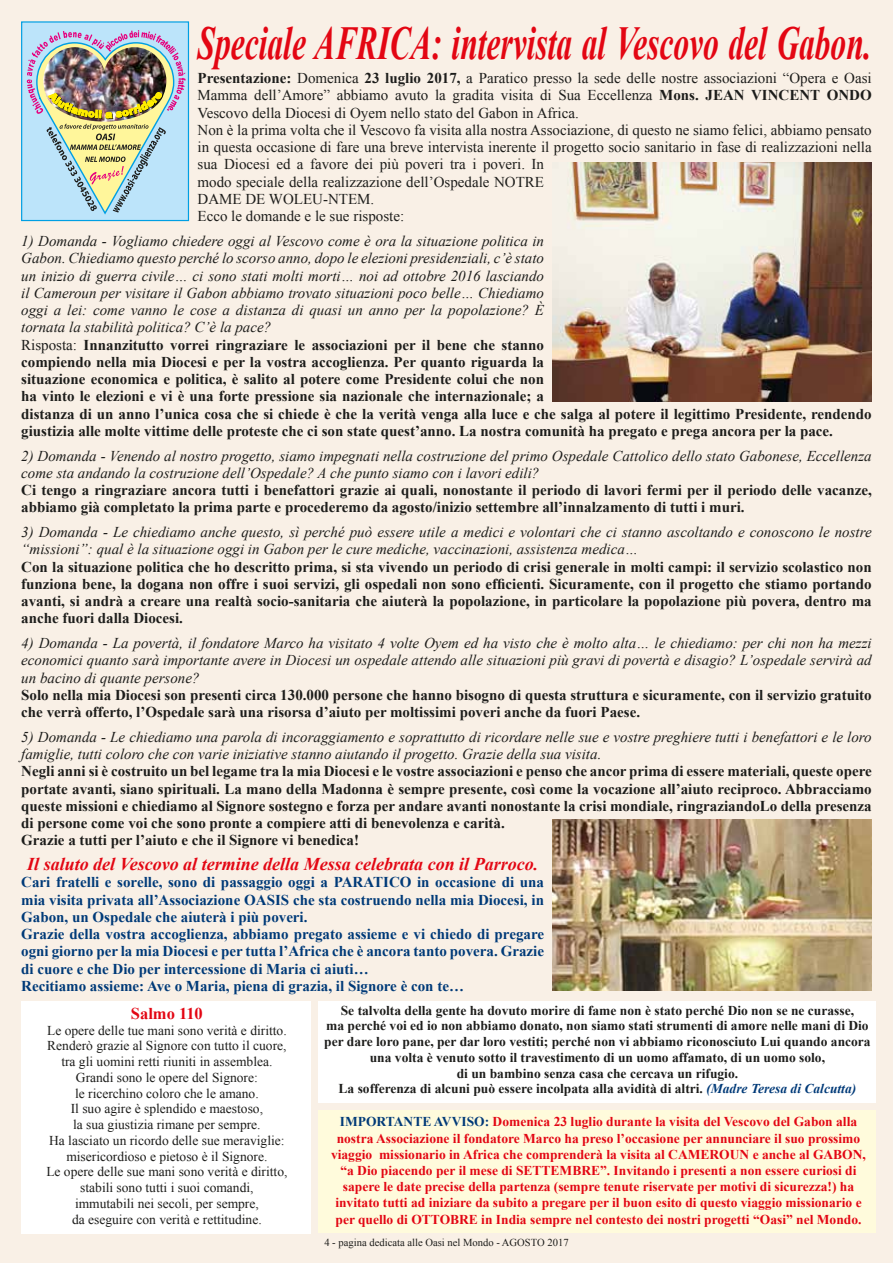
<style>
.page{position:relative;width:893px;height:1263px;background:#f9f0e6}
.page>*{position:absolute;margin:0;border:0;box-sizing:border-box;transform-origin:0 0}
.t1{font:italic 700 47.25px "Times New Roman";color:#e30613;scale:.67 1}
.t2{font:italic 700 18px "Times New Roman";color:#e30613}
.t3{font:700 16.5px "Times New Roman";color:#e30613}
.t4{font:700 15px/17.2px "Times New Roman";color:#1d1d1b}
.t5{font:italic 15px/17.2px "Times New Roman";color:#1d1d1b}
.t6{font:15px/17.2px "Times New Roman";color:#1d1d1b}
.t7{font:700 15px/17.2px "Times New Roman";color:#003a78}
.t8{font:700 13.5px/16.2px "Times New Roman";color:#e30613;text-align:center}
.t9{font:13.5px/15.8px "Times New Roman";color:#1d1d1b;text-align:center}
.t10{font:700 13.5px/15.8px "Times New Roman";color:#1d1d1b;text-align:center}
.t11{font:10.65px "Times New Roman";color:#1d1d1b}
.s1{font-weight:700}
.s2{font-weight:400;font-style:italic}
.s3{font-weight:400}
.s4{font-style:italic;color:#003a78}
.s5{color:#003a78}
</style>
<div class="page">
<div style="left:22px;top:22px;width:166px;height:199px;background:#bce4fa"></div>
<img style="left:27px;top:30px;width:159px;height:185px">
<div style="left:21px;top:21px;width:168px;height:200px;border:1px solid #009fe3"></div>
<img style="left:553px;top:162px;width:318px;height:239px">
<img style="left:553px;top:820px;width:318px;height:171px">
<div style="left:21px;top:1001px;width:289px;height:232px;background:#fff"></div>
<div style="left:319px;top:1001px;width:557px;height:101px;background:#fff"></div>
<div style="left:319px;top:1111px;width:557px;height:122px;background:#fffbdc"></div>
<h1 class="t1" style="left:198px;top:10px;width:1008px">Speciale AFRICA: intervista al Vescovo del Gabon.</h1>
<p class="t6" style="left:198px;top:69px;width:676px"><span class="s1">Presentazione:</span> Domenica <span class="s1">23 luglio 2017,</span> a Paratico presso la sede delle nostre associazioni “Opera e Oasi Mamma dell’Amore” abbiamo avuto la gradita visita di Sua Eccellenza <span class="s1">Mons. JEAN VINCENT ONDO </span>Vescovo della Diocesi di Oyem nello stato del Gabon in Africa.<br>Non è la prima volta che il Vescovo fa visita alla nostra Associazione, di questo ne siamo felici, abbiamo pensato in questa occasione di fare una breve intervista inerente il progetto socio sanitario in fase di realizzazioni nella sua Diocesi ed a favore dei più poveri tra i poveri. In<br>modo speciale della realizzazione dell’Ospedale NOTRE<br>DAME DE WOLEU-NTEM.<br>Ecco le domande e le sue risposte:</p>
<p class="t4" style="left:21px;top:232px;width:852px"><span class="s2">1) Domanda - Vogliamo chiedere oggi al Vescovo come è ora la situazione politica in<br>Gabon. Chiediamo questo perché lo scorso anno, dopo le elezioni presidenziali, c’è stato<br>un inizio di guerra civile… ci sono stati molti morti… noi ad ottobre 2016 lasciando<br>il Cameroun per visitare il Gabon abbiamo trovato situazioni poco belle… Chiediamo<br>oggi a lei: come vanno le cose a distanza di quasi un anno per la popolazione? È<br>tornata la stabilità politica? C’è la pace?<br></span><span class="s3">Risposta:</span> Innanzitutto vorrei ringraziare le associazioni per il bene che stanno<br>compiendo nella mia Diocesi e per la vostra accoglienza. Per quanto riguarda la<br>situazione economica e politica, è salito al potere come Presidente colui che non<br>ha vinto le elezioni e vi è una forte pressione sia nazionale che internazionale; a<br>distanza di un anno l’unica cosa che si chiede è che la verità venga alla luce e che salga al potere il legittimo Presidente, rendendo giustizia alle molte vittime delle proteste che ci son state quest’anno. La nostra comunità ha pregato e prega ancora per la pace.</p>
<p class="t5" style="left:21px;top:446px;width:852px">2) Domanda - Venendo al nostro progetto, siamo impegnati nella costruzione del primo Ospedale Cattolico dello stato Gabonese, Eccellenza come sta andando la costruzione dell’Ospedale? A che punto siamo con i lavori edili?</p>
<p class="t4" style="left:21px;top:481px;width:852px">Ci tengo a ringraziare ancora tutti i benefattori grazie ai quali, nonostante il periodo di lavori fermi per il periodo delle vacanze, abbiamo già completato la prima parte e procederemo da agosto/inizio settembre all’innalzamento di tutti i muri.</p>
<p class="t5" style="left:21px;top:523px;width:852px">3) Domanda - Le chiediamo anche questo, sì perché può essere utile a medici e volontari che ci stanno ascoltando e conoscono le nostre “missioni”: qual è la situazione oggi in Gabon per le cure mediche, vaccinazioni, assistenza medica…</p>
<p class="t4" style="left:21px;top:557px;width:852px;text-align:justify">Con la situazione politica che ho descritto prima, si sta vivendo un periodo di crisi generale in molti campi: il servizio scolastico non funziona bene, la dogana non offre i suoi servizi, gli ospedali non sono efficienti. Sicuramente, con il progetto che stiamo portando avanti, si andrà a creare una realtà socio-sanitaria che aiuterà la popolazione, in particolare la popolazione più povera, dentro ma anche fuori dalla Diocesi.</p>
<p class="t5" style="left:21px;top:634px;width:852px;text-align:justify">4) Domanda - La povertà, il fondatore Marco ha visitato 4 volte Oyem ed ha visto che è molto alta… le chiediamo: per chi non ha mezzi economici quanto sarà importante avere in Diocesi un ospedale attendo alle situazioni più gravi di povertà e disagio? L’ospedale servirà ad un bacino di quante persone?</p>
<p class="t4" style="left:21px;top:686px;width:852px">Solo nella mia Diocesi son presenti circa 130.000 persone che hanno bisogno di questa struttura e sicuramente, con il servizio gratuito che verrà offerto, l’Ospedale sarà una risorsa d’aiuto per moltissimi poveri anche da fuori Paese.</p>
<p class="t5" style="left:21px;top:728px;width:852px">5) Domanda - Le chiediamo una parola di incoraggiamento e soprattutto di ricordare nelle sue e vostre preghiere tutti i benefattori e le loro famiglie, tutti coloro che con varie iniziative stanno aiutando il progetto. Grazie della sua visita.</p>
<p class="t4" style="left:21px;top:762px;width:852px">Negli anni si è costruito un bel legame tra la mia Diocesi e le vostre associazioni e penso che ancor prima di essere materiali, queste opere portate avanti, siano spirituali. La mano della Madonna è sempre presente, così come la vocazione all’aiuto reciproco. Abbracciamo queste missioni e chiediamo al Signore sostegno e forza per andare avanti nonostante la crisi mondiale, ringraziandoLo della presenza di persone come voi che sono pronte a compiere atti di benevolenza e carità.<br>Grazie a tutti per l’aiuto e che il Signore vi benedica!</p>
<p class="t2" style="left:27px;top:851px;width:512px">Il saluto del Vescovo al termine della Messa celebrata con il Parroco.</p>
<p class="t7" style="left:21px;top:873px;width:524px">Cari fratelli e sorelle, sono di passaggio oggi a PARATICO in occasione di una mia visita privata all’Associazione OASIS che sta costruendo nella mia Diocesi, in Gabon, un Ospedale che aiuterà i più poveri.<br>Grazie della vostra accoglienza, abbiamo pregato assieme e vi chiedo di pregare ogni giorno per la mia Diocesi e per tutta l’Africa che è ancora tanto povera. Grazie di cuore e che Dio per intercessione di Maria ci aiuti…<br>Recitiamo assieme: Ave o Maria, piena di grazia, il Signore è con te…</p>
<p class="t3" style="left:131px;top:1002px;width:73px">Salmo 110</p>
<p class="t9" style="left:46px;top:1022px;width:243px">Le opere delle tue mani sono verità e diritto.<br>Renderò grazie al Signore con tutto il cuore, tra gli uomini retti riuniti in assemblea.<br>Grandi sono le opere del Signore:<br>le ricerchino coloro che le amano.<br>Il suo agire è splendido e maestoso,<br>la sua giustizia rimane per sempre.<br>Ha lasciato un ricordo delle sue meraviglie: misericordioso e pietoso è il Signore.<br>Le opere delle sue mani sono verità e diritto, stabili sono tutti i suoi comandi,<br>immutabili nei secoli, per sempre,<br>da eseguire con verità e rettitudine.</p>
<p class="t10" style="left:324px;top:1002px;width:548px">Se talvolta della gente ha dovuto morire di fame non è stato perché Dio non se ne curasse,<br>ma perché voi ed io non abbiamo donato, non siamo stati strumenti di amore nelle mani di Dio per dare loro pane, per dar loro vestiti; perché non vi abbiamo riconosciuto Lui quando ancora una volta è venuto sotto il travestimento di un uomo affamato, di un uomo solo,<br>di un bambino senza casa che cercava un rifugio.<br>La sofferenza di alcuni può essere incolpata alla avidità di altri. <span class="s4">(Madre Teresa di Calcutta)</span></p>
<p class="t8" style="left:331px;top:1113px;width:536px"><span class="s5">IMPORTANTE AVVISO:</span> Domenica 23 luglio durante la visita del Vescovo del Gabon alla nostra Associazione il fondatore Marco ha preso l’occasione per annunciare il suo prossimo viaggio missionario in Africa che comprenderà la visita al CAMEROUN e anche al GABON, “a Dio piacendo per il mese di SETTEMBRE”. Invitando i presenti a non essere curiosi di sapere le date precise della partenza (sempre tenute riservate per motivi di sicurezza!) ha invitato tutti ad iniziare da subito a pregare per il buon esito di questo viaggio missionario e per quello di OTTOBRE in India sempre nel contesto dei nostri progetti “Oasi” nel Mondo.</p>
<p class="t11" style="left:324px;top:1235px;width:246px">4 - pagina dedicata alle Oasi nel Mondo - AGOSTO 2017</p>
</div>
